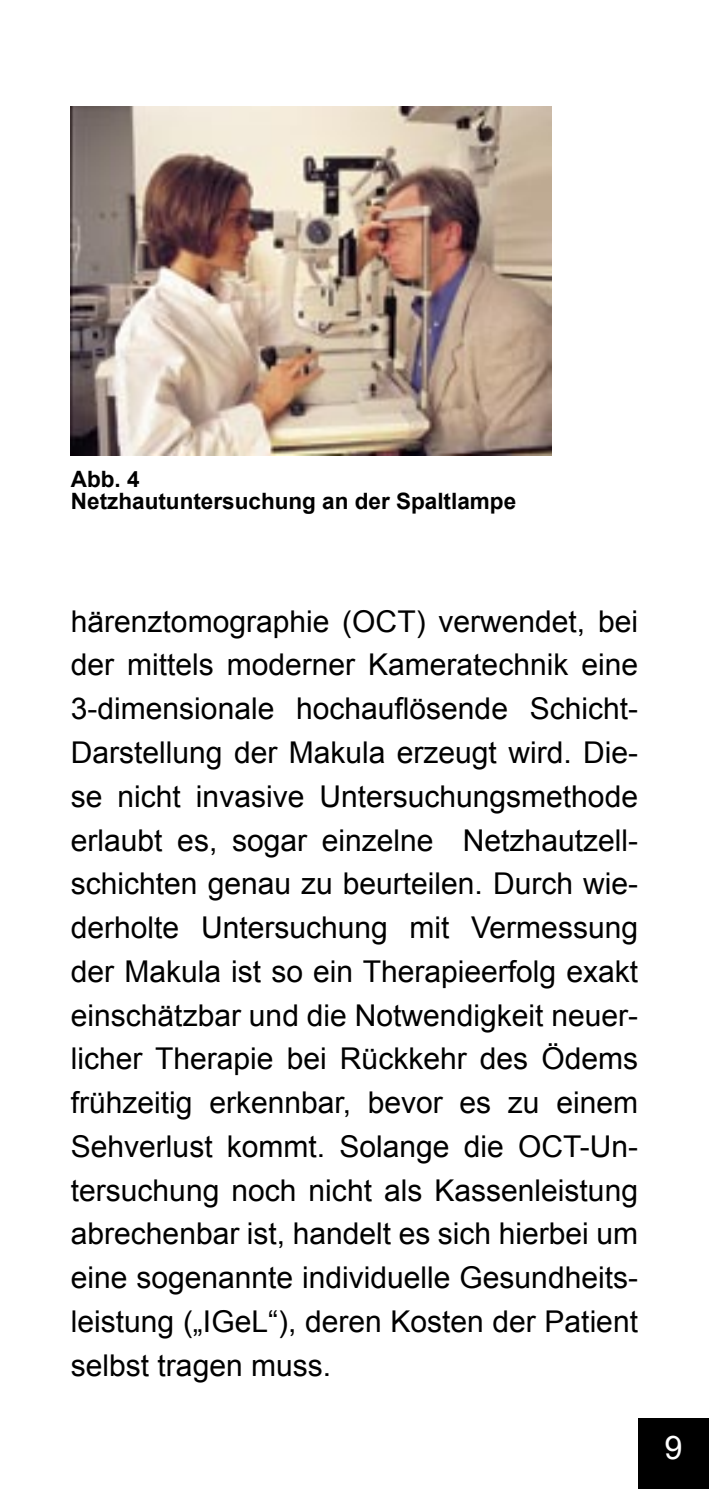
<style>
.page{position:relative;width:709px;height:1489px;background:#fff}
.page>*{position:absolute;margin:0;border:0;box-sizing:border-box;transform-origin:0 0}
.t1{font:32.5px "Arial";color:#fff}
.t2{font:30px/43.8px "Arial";color:#000;text-align:justify}
.t3{font:700 22.5px/22.5px "Arial";color:#000}
</style>
<div class="page">
<div style="left:638px;top:1417px;width:71px;height:71px;background:#000"></div>
<img style="left:71px;top:106px;width:480px;height:349px">
<p class="t3" style="left:71px;top:468px;width:447px">Abb. 4<br>Netzhautuntersuchung an der Spaltlampe</p>
<p class="t2" style="left:71px;top:599px;width:568px">härenztomographie (OCT) verwendet, bei der mittels moderner Kameratechnik eine 3-dimensionale hochauflösende Schicht-Darstellung der Makula erzeugt wird. Die&shy;se nicht invasive Untersuchungsmethode erlaubt es, sogar einzelne Netzhautzell&shy;schichten genau zu beurteilen. Durch wie&shy;derholte Untersuchung mit Vermessung der Makula ist so ein Therapieerfolg exakt einschätzbar und die Notwendigkeit neuer&shy;licher Therapie bei Rückkehr des Ödems frühzeitig erkennbar, bevor es zu einem Sehverlust kommt. Solange die OCT-Un&shy;tersuchung noch nicht als Kassenleistung abrechenbar ist, handelt es sich hierbei um eine sogenannte individuelle Gesundheits&shy;leistung („IGeL“), deren Kosten der Patient selbst tragen muss.</p>
<p class="t1" style="left:664px;top:1425px;width:20px">9</p>
</div>
